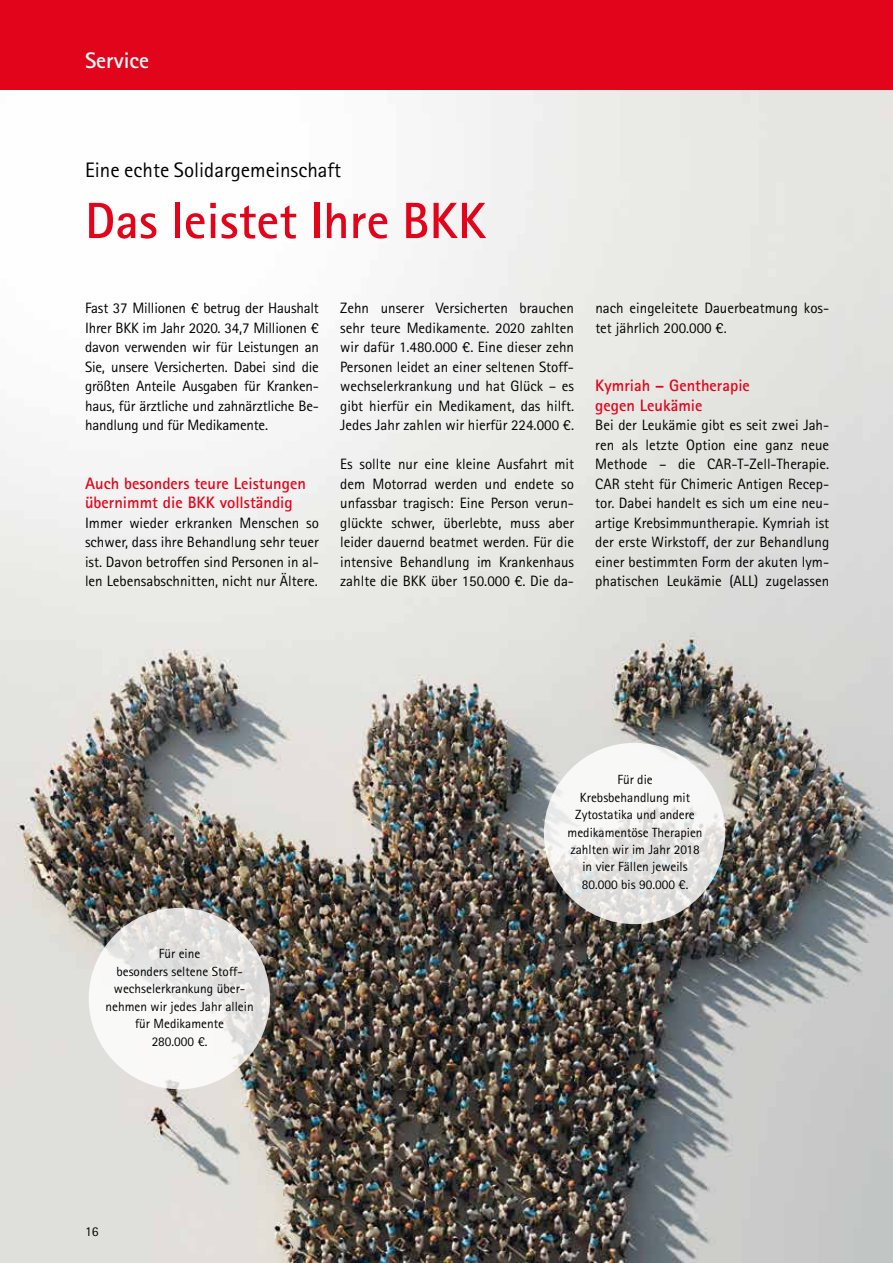
<style>
.page{position:relative;width:893px;height:1263px;background:#fff}
.page>*{position:absolute;margin:0;border:0;box-sizing:border-box;transform-origin:0 0}
.t1{font:700 51px "Rotis Sans Serif Std";color:#e1041a}
.t2{font:700 22.5px "Rotis Sans Serif Std";color:#fff}
.t3{font:21px "Rotis Sans Serif Std";color:#000}
.t4{font:700 16.5px/19.5px "Rotis Sans Serif Std";color:#e1041a}
.t5{font:15px/19.5px "Rotis Sans Serif Std";color:#000;text-align:justify}
.t6{font:13.5px "Rotis Sans Serif Std";color:#000}
.t7{font:13.35px/17.4px "Rotis Sans Serif Std";color:#000;text-align:center}
</style>
<div class="page">
<img style="left:0;top:89px;width:893px;height:1174px">
<svg style="left:544px;top:743px;width:181px;height:181px;fill:#f2f1ef"></svg>
<svg style="left:89px;top:908px;width:181px;height:181px;fill:#f5f4f2"></svg>
<div style="left:0;top:0;width:893px;height:89px;background:#e1041a"></div>
<h2 class="t2" style="left:85px;top:46px;width:66px">Service</h2>
<h3 class="t3" style="left:85px;top:157px;width:258px">Eine echte Solidargemeinschaft</h3>
<h1 class="t1" style="left:85px;top:189px;width:403px">Das leistet Ihre BKK</h1>
<p class="t5" style="left:85px;top:298px;width:235px">Fast 37 Millionen € betrug der Haushalt Ihrer BKK im Jahr 2020. 34,7 Millionen € davon verwenden wir für Leistungen an Sie, unsere Versicherten. Dabei sind die größten Anteile Ausgaben für Kranken&shy;haus, für ärztliche und zahnärztliche Be&shy;handlung und für Medikamente.</p>
<p class="t4" style="left:85px;top:473px;width:222px">Auch besonders teure Leistungen übernimmt die BKK vollständig</p>
<p class="t5" style="left:85px;top:513px;width:235px">Immer wieder erkranken Menschen so schwer, dass ihre Behandlung sehr teuer ist. Davon betroffen sind Personen in al&shy;len Lebensabschnitten, nicht nur Ältere.</p>
<p class="t5" style="left:340px;top:298px;width:235px">Zehn unserer Versicherten brauchen sehr teure Medikamente. 2020 zahlten wir dafür 1.480.000 €. Eine dieser zehn Personen leidet an einer seltenen Stoff&shy;wechselerkrankung und hat Glück – es gibt hierfür ein Medikament, das hilft.<br>Jedes Jahr zahlen wir hierfür 224.000 €.</p>
<p class="t5" style="left:340px;top:454px;width:235px">Es sollte nur eine kleine Ausfahrt mit dem Motorrad werden und endete so unfassbar tragisch: Eine Person verun&shy;glückte schwer, überlebte, muss aber leider dauernd beatmet werden. Für die intensive Behandlung im Krankenhaus zahlte die BKK über 150.000 €. Die da-</p>
<p class="t5" style="left:595px;top:298px;width:235px">nach eingeleitete Dauerbeatmung kos&shy;tet jährlich 200.000 €.</p>
<p class="t4" style="left:595px;top:376px;width:156px">Kymriah – Gentherapie gegen Leukämie</p>
<p class="t5" style="left:595px;top:415px;width:235px">Bei der Leukämie gibt es seit zwei Jah&shy;ren als letzte Option eine ganz neue Methode – die CAR-T-Zell-Therapie.<br>CAR steht für Chimeric Antigen Recep&shy;tor. Dabei handelt es sich um eine neu&shy;artige Krebsimmuntherapie. Kymriah ist der erste Wirkstoff, der zur Behandlung einer bestimmten Form der akuten lym&shy;phatischen Leukämie (ALL) zugelassen</p>
<p class="t7" style="left:106px;top:945px;width:150px">Für eine<br>besonders seltene Stoff&shy;wechselerkrankung über&shy;nehmen wir jedes Jahr allein für Medikamente<br>280.000 €.</p>
<p class="t6" style="left:85px;top:1224px;width:15px">16</p>
<p class="t7" style="left:568px;top:771px;width:137px">Für die<br>Krebsbehandlung mit<br>Zytostatika und andere medikamentöse Therapien zahlten wir im Jahr 2018 in vier Fällen jeweils<br>80.000 bis 90.000 €.</p>
</div>
